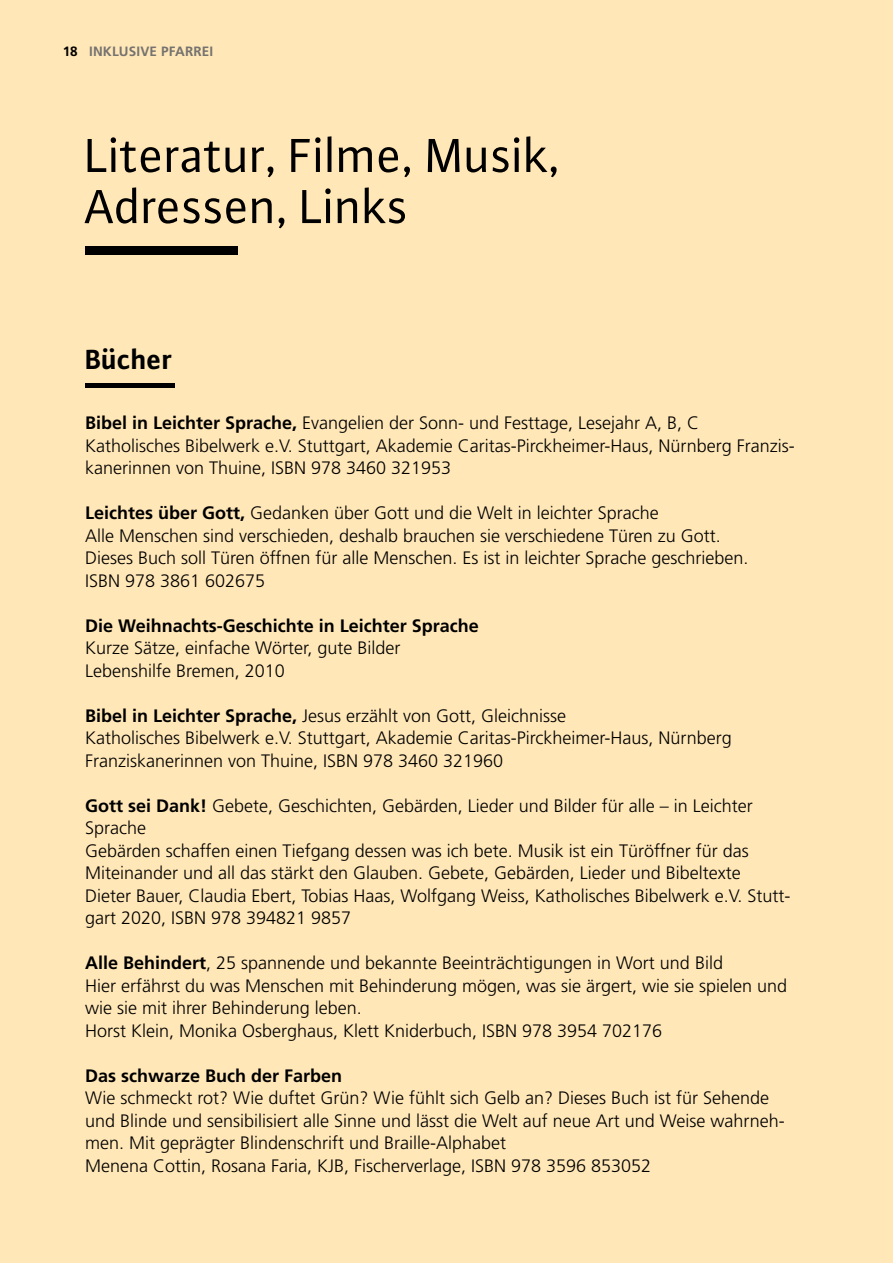
<style>
.page{position:relative;width:893px;height:1263px;background:#ffe7b7}
.page>*{position:absolute;margin:0;border:0;box-sizing:border-box;transform-origin:0 0}
.t1{font:51px/51.2px "Plus Sans Normal";color:#000}
.t2{font:700 29.25px "Plus Sans";color:#000}
.t3{font:300 18px/22.5px "Frutiger";color:#000}
.t4{font:700 18px "Frutiger";color:#000}
.t5{font:700 13.5px "Frutiger";letter-spacing:.01em;color:#75726f}
.s1{color:#000}
.s2{font-weight:700}
</style>
<div class="page">
<div style="left:85px;top:246px;width:152px;height:8px;background:#000"></div>
<div style="left:85px;top:383px;width:90px;height:5px;background:#000"></div>
<p class="t5" style="left:63px;top:43px;width:152px"><span class="s1">18</span> INKLUSIVE PFARREI</p>
<h1 class="t1" style="left:85px;top:128px;width:477px">Literatur, Filme, Musik,<br>Adressen, Links</h1>
<h2 class="t2" style="left:85px;top:340px;width:89px">Bücher</h2>
<p class="t3" style="left:85px;top:412px;width:711px"><span class="s2">Bibel in Leichter Sprache,</span> Evangelien der Sonn- und Festtage, Lesejahr A, B, C<br>Katholisches Bibelwerk e.V. Stuttgart, Akademie Caritas-Pirckheimer-Haus, Nürnberg Franzis&shy;kanerinnen von Thuine, ISBN 978 3460 321953</p>
<p class="t3" style="left:85px;top:502px;width:665px"><span class="s2">Leichtes über Gott,</span> Gedanken über Gott und die Welt in leichter Sprache<br>Alle Menschen sind verschieden, deshalb brauchen sie verschiedene Türen zu Gott.<br>Dieses Buch soll Türen öffnen für alle Menschen. Es ist in leichter Sprache geschrieben.<br>ISBN 978 3861 602675</p>
<p class="t4" style="left:85px;top:615px;width:395px">Die Weihnachts-Geschichte in Leichter Sprache</p>
<p class="t3" style="left:85px;top:637px;width:317px">Kurze Sätze, einfache Wörter, gute Bilder<br>Lebenshilfe Bremen, 2010</p>
<p class="t3" style="left:85px;top:705px;width:648px"><span class="s2">Bibel in Leichter Sprache,</span> Jesus erzählt von Gott, Gleichnisse<br>Katholisches Bibelwerk e.V. Stuttgart, Akademie Caritas-Pirckheimer-Haus, Nürnberg<br>Franziskanerinnen von Thuine, ISBN 978 3460 321960</p>
<p class="t3" style="left:85px;top:795px;width:707px"><span class="s2">Gott sei Dank!</span> Gebete, Geschichten, Gebärden, Lieder und Bilder für alle – in Leichter Sprache<br>Gebärden schaffen einen Tiefgang dessen was ich bete. Musik ist ein Türöffner für das Miteinander und all das stärkt den Glauben. Gebete, Gebärden, Lieder und Bibeltexte Dieter Bauer, Claudia Ebert, Tobias Haas, Wolfgang Weiss, Katholisches Bibelwerk e.V. Stutt&shy;gart 2020, ISBN 978 394821 9857</p>
<p class="t3" style="left:85px;top:952px;width:704px"><span class="s2">Alle Behindert</span>, 25 spannende und bekannte Beeinträchtigungen in Wort und Bild<br>Hier erfährst du was Menschen mit Behinderung mögen, was sie ärgert, wie sie spielen und wie sie mit ihrer Behinderung leben.<br>Horst Klein, Monika Osberghaus, Klett Kniderbuch, ISBN 978 3954 702176</p>
<p class="t4" style="left:85px;top:1065px;width:259px">Das schwarze Buch der Farben</p>
<p class="t3" style="left:85px;top:1087px;width:701px">Wie schmeckt rot? Wie duftet Grün? Wie fühlt sich Gelb an? Dieses Buch ist für Sehende und Blinde und sensibilisiert alle Sinne und lässt die Welt auf neue Art und Weise wahrneh&shy;men. Mit geprägter Blindenschrift und Braille-Alphabet<br>Menena Cottin, Rosana Faria, KJB, Fischerverlage, ISBN 978 3596 853052</p>
</div>
